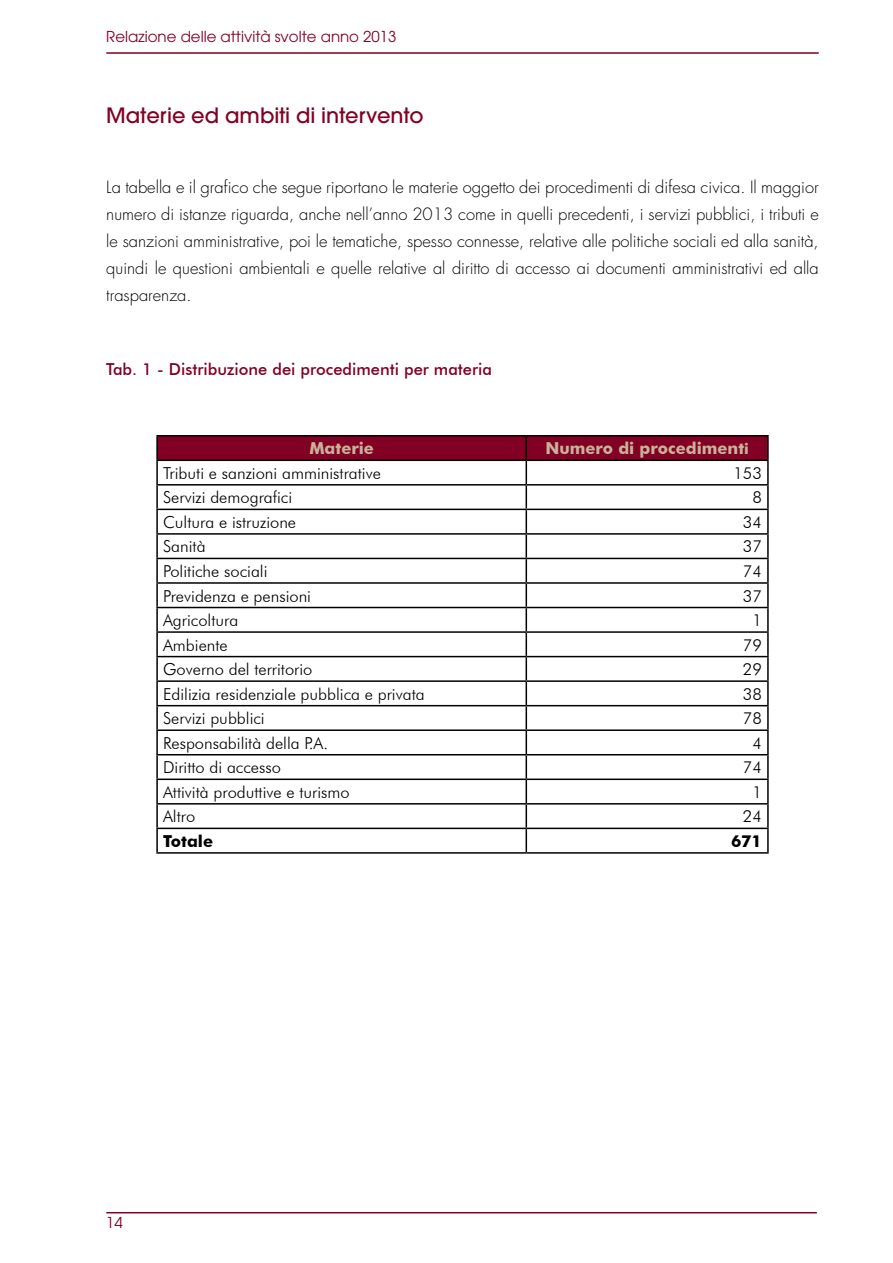
<style>
.page{position:relative;width:893px;height:1263px;background:#fff}
.page>*{position:absolute;margin:0;border:0;box-sizing:border-box;transform-origin:0 0}
.t1{font:500 21px "Avant Garde";color:#820024}
.t2{font:300 16.5px/27px "Futura";color:#000;text-align:justify}
.t3{font:300 16.5px "Futura BT";color:#000}
.t4{font:500 16.5px "Futura BT";color:#820024}
.t5{font:700 16.5px "Futura BT";color:#c7b39a}
.t6{font:700 16.5px "Futura BT";color:#000}
.t7{font:15px "Avant Garde";color:#820024}
.s1{font-size:15px}
</style>
<div class="page">
<hr style="left:106px;top:1212px;width:711px;height:1px;background:#820024">
<hr style="left:156px;top:435px;width:370px;height:1px;background:#000">
<hr style="left:156px;top:436px;width:2px;height:23px;background:#000">
<hr style="left:526px;top:435px;width:243px;height:1px;background:#000">
<hr style="left:767px;top:436px;width:2px;height:23px;background:#000">
<hr style="left:156px;top:459px;width:370px;height:2px;background:#000">
<hr style="left:156px;top:461px;width:2px;height:23px;background:#000">
<hr style="left:526px;top:459px;width:243px;height:2px;background:#000">
<hr style="left:767px;top:461px;width:2px;height:23px;background:#000">
<hr style="left:156px;top:484px;width:370px;height:2px;background:#000">
<hr style="left:156px;top:486px;width:2px;height:23px;background:#000">
<hr style="left:526px;top:484px;width:243px;height:2px;background:#000">
<hr style="left:767px;top:486px;width:2px;height:23px;background:#000">
<hr style="left:156px;top:509px;width:370px;height:1px;background:#000">
<hr style="left:156px;top:510px;width:2px;height:23px;background:#000">
<hr style="left:526px;top:509px;width:243px;height:1px;background:#000">
<hr style="left:767px;top:510px;width:2px;height:23px;background:#000">
<hr style="left:156px;top:533px;width:370px;height:2px;background:#000">
<hr style="left:156px;top:535px;width:2px;height:23px;background:#000">
<hr style="left:526px;top:533px;width:243px;height:2px;background:#000">
<hr style="left:767px;top:535px;width:2px;height:23px;background:#000">
<hr style="left:156px;top:558px;width:370px;height:1px;background:#000">
<hr style="left:156px;top:559px;width:2px;height:23px;background:#000">
<hr style="left:526px;top:558px;width:243px;height:1px;background:#000">
<hr style="left:767px;top:559px;width:2px;height:23px;background:#000">
<hr style="left:156px;top:582px;width:370px;height:2px;background:#000">
<hr style="left:156px;top:584px;width:2px;height:23px;background:#000">
<hr style="left:526px;top:582px;width:243px;height:2px;background:#000">
<hr style="left:767px;top:584px;width:2px;height:23px;background:#000">
<hr style="left:156px;top:607px;width:370px;height:1px;background:#000">
<hr style="left:156px;top:608px;width:2px;height:23px;background:#000">
<hr style="left:526px;top:607px;width:243px;height:1px;background:#000">
<hr style="left:767px;top:608px;width:2px;height:23px;background:#000">
<hr style="left:156px;top:631px;width:370px;height:2px;background:#000">
<hr style="left:156px;top:633px;width:2px;height:23px;background:#000">
<hr style="left:526px;top:631px;width:243px;height:2px;background:#000">
<hr style="left:767px;top:633px;width:2px;height:23px;background:#000">
<hr style="left:156px;top:656px;width:370px;height:1px;background:#000">
<hr style="left:156px;top:657px;width:2px;height:23px;background:#000">
<hr style="left:526px;top:656px;width:243px;height:1px;background:#000">
<hr style="left:767px;top:657px;width:2px;height:23px;background:#000">
<hr style="left:156px;top:680px;width:370px;height:2px;background:#000">
<hr style="left:156px;top:682px;width:2px;height:23px;background:#000">
<hr style="left:526px;top:680px;width:243px;height:2px;background:#000">
<hr style="left:767px;top:682px;width:2px;height:23px;background:#000">
<hr style="left:156px;top:705px;width:370px;height:1px;background:#000">
<hr style="left:156px;top:706px;width:2px;height:23px;background:#000">
<hr style="left:526px;top:705px;width:243px;height:1px;background:#000">
<hr style="left:767px;top:706px;width:2px;height:23px;background:#000">
<hr style="left:156px;top:729px;width:370px;height:2px;background:#000">
<hr style="left:156px;top:731px;width:2px;height:23px;background:#000">
<hr style="left:526px;top:729px;width:243px;height:2px;background:#000">
<hr style="left:767px;top:731px;width:2px;height:23px;background:#000">
<hr style="left:156px;top:754px;width:370px;height:1px;background:#000">
<hr style="left:156px;top:755px;width:2px;height:23px;background:#000">
<hr style="left:526px;top:754px;width:243px;height:1px;background:#000">
<hr style="left:767px;top:755px;width:2px;height:23px;background:#000">
<hr style="left:156px;top:778px;width:370px;height:2px;background:#000">
<hr style="left:156px;top:780px;width:2px;height:23px;background:#000">
<hr style="left:526px;top:778px;width:243px;height:2px;background:#000">
<hr style="left:767px;top:780px;width:2px;height:23px;background:#000">
<hr style="left:156px;top:803px;width:370px;height:1px;background:#000">
<hr style="left:156px;top:804px;width:2px;height:24px;background:#000">
<hr style="left:526px;top:803px;width:243px;height:1px;background:#000">
<hr style="left:767px;top:804px;width:2px;height:24px;background:#000">
<hr style="left:156px;top:828px;width:370px;height:1px;background:#000">
<hr style="left:156px;top:829px;width:2px;height:23px;background:#000">
<hr style="left:526px;top:828px;width:243px;height:1px;background:#000">
<svg style="left:157px;top:436px;width:611px;height:416px"></svg>
<hr style="left:767px;top:829px;width:2px;height:23px;background:#000">
<hr style="left:156px;top:852px;width:370px;height:2px;background:#000">
<hr style="left:526px;top:852px;width:243px;height:2px;background:#000">
<hr style="left:106px;top:52px;width:713px;height:2px;background:#820024">
<p class="t7" style="left:106px;top:28px;width:292px">Relazione delle attività svolte anno 2013</p>
<p class="t1" style="left:106px;top:102px;width:319px">Materie ed ambiti di intervento</p>
<p class="t2" style="left:106px;top:174px;width:714px">La tabella e il grafico che segue riportano le materie oggetto dei procedimenti di difesa civica. Il maggior numero di istanze riguarda, anche nell’anno 2013 come in quelli precedenti, i servizi pubblici, i tributi e le sanzioni amministrative, poi le tematiche, spesso connesse, relative alle politiche sociali ed alla sanità, quindi le questioni ambientali e quelle relative al diritto di accesso ai documenti amministrativi ed alla trasparenza.</p>
<p class="t4" style="left:106px;top:359px;width:387px">Tab. 1 - Distribuzione dei procedimenti per materia</p>
<p class="t5" style="left:309px;top:438px;width:66px">Materie</p>
<p class="t5" style="left:545px;top:438px;width:205px">Numero di procediment<span class="s1">i</span></p>
<p class="t3" style="left:163px;top:463px;width:219px">Tributi e sanzioni amministrative</p>
<p class="t3" style="left:733px;top:463px;width:30px">153</p>
<p class="t3" style="left:163px;top:487px;width:131px">Servizi demografici</p>
<p class="t3" style="left:752px;top:487px;width:11px">8</p>
<p class="t3" style="left:163px;top:512px;width:135px">Cultura e istruzione</p>
<p class="t3" style="left:743px;top:512px;width:21px">34</p>
<p class="t3" style="left:163px;top:536px;width:44px">Sanità</p>
<p class="t3" style="left:743px;top:536px;width:21px">37</p>
<p class="t3" style="left:163px;top:561px;width:106px">Politiche sociali</p>
<p class="t3" style="left:743px;top:561px;width:21px">74</p>
<p class="t3" style="left:163px;top:586px;width:149px">Previdenza e pensioni</p>
<p class="t3" style="left:743px;top:586px;width:21px">37</p>
<p class="t3" style="left:163px;top:610px;width:77px">Agricoltura</p>
<p class="t3" style="left:752px;top:610px;width:11px">1</p>
<p class="t3" style="left:163px;top:635px;width:66px">Ambiente</p>
<p class="t3" style="left:743px;top:635px;width:21px">79</p>
<p class="t3" style="left:163px;top:659px;width:151px">Governo del territorio</p>
<p class="t3" style="left:743px;top:659px;width:21px">29</p>
<p class="t3" style="left:163px;top:684px;width:263px">Edilizia residenziale pubblica e privata</p>
<p class="t3" style="left:743px;top:684px;width:21px">38</p>
<p class="t3" style="left:163px;top:708px;width:103px">Servizi pubblici</p>
<p class="t3" style="left:743px;top:708px;width:21px">78</p>
<p class="t3" style="left:163px;top:733px;width:167px">Responsabilità della P.A.</p>
<p class="t3" style="left:752px;top:733px;width:11px">4</p>
<p class="t3" style="left:163px;top:757px;width:119px">Diritto di accesso</p>
<p class="t3" style="left:743px;top:757px;width:21px">74</p>
<p class="t3" style="left:163px;top:782px;width:188px">Attività produttive e turismo</p>
<p class="t3" style="left:752px;top:782px;width:11px">1</p>
<p class="t3" style="left:163px;top:806px;width:34px">Altro</p>
<p class="t3" style="left:743px;top:806px;width:21px">24</p>
<p class="t6" style="left:163px;top:831px;width:52px">Totale</p>
<p class="t6" style="left:731px;top:831px;width:32px">671</p>
<p class="t7" style="left:106px;top:1213px;width:18px">14</p>
</div>
